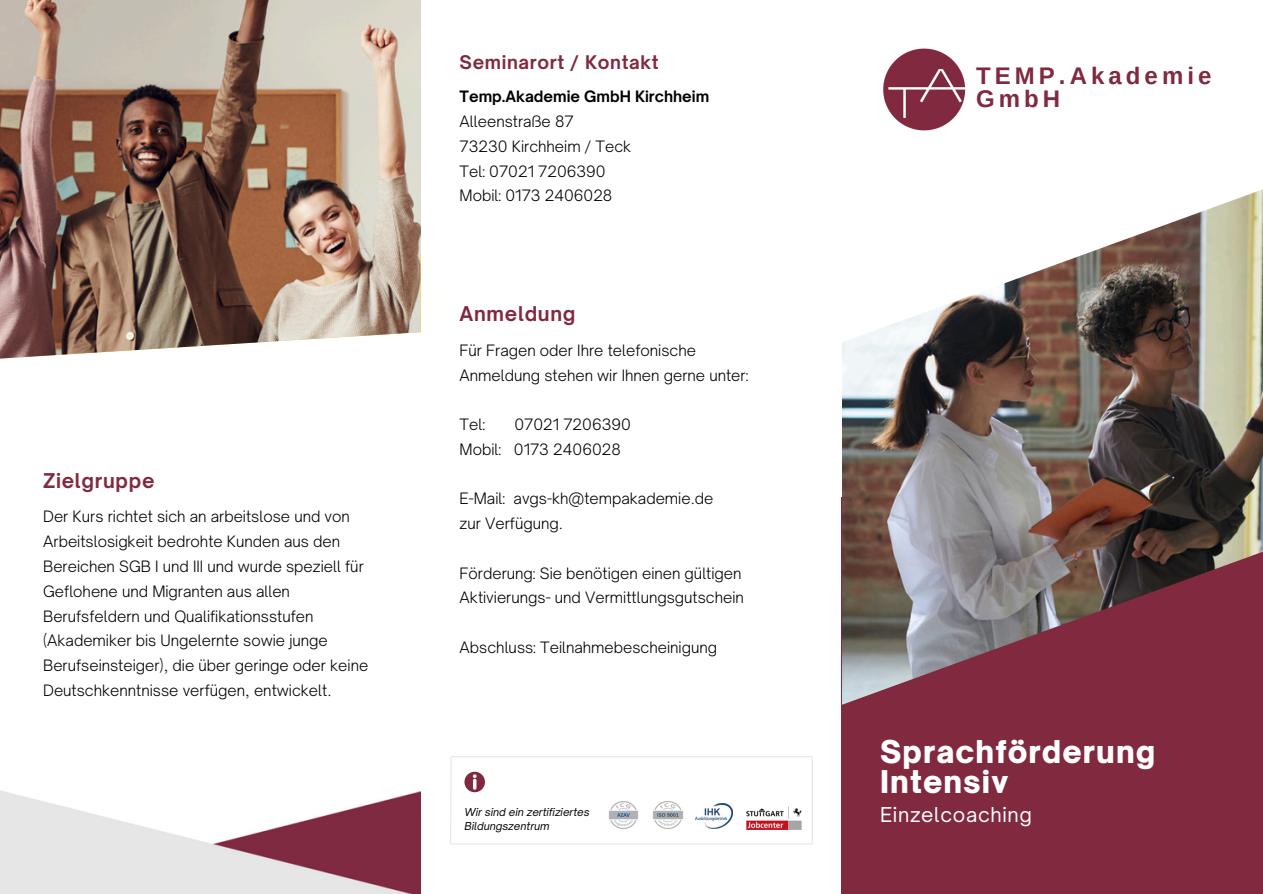
<style>
.page{position:relative;width:1263px;height:894px;background:#fff}
.page>*{position:absolute;margin:0;border:0;box-sizing:border-box;transform-origin:0 0}
.t1{font:900 30px/29.2px "Open Sauce One";letter-spacing:.035em;color:#fff}
.t2{font:700 24px/23.7px "Arimo";letter-spacing:.17em;color:#81293f}
.t3{font:19.65px "Open Sauce One";letter-spacing:.035em;color:#fff}
.t4{font:700 19.5px "Open Sauce One";letter-spacing:.035em;color:#81293f}
.t5{font:700 18px "Open Sauce One";letter-spacing:.035em;color:#81293f}
.t6{font:300 15px/24.8px "Open Sauce One";color:#000}
.t7{font:italic 10.5px "Open Sauce One";color:#000}
.s1{font-weight:700}
</style>
<div class="page">
<div style="left:842px;top:497px;width:421px;height:396px;background:#81293f"></div>
<img style="left:842px;top:189px;width:421px;height:515px">
<img style="left:883px;top:48px;width:83px;height:83px">
<img style="left:0;top:0;width:421px;height:359px">
<svg style="left:464px;top:771px;width:21px;height:20px"></svg>
<hr style="left:451px;top:756px;width:361px;height:1px;background:#e6e6e4">
<hr style="left:812px;top:756px;width:1px;height:87px;background:#e6e6e4">
<hr style="left:451px;top:843px;width:361px;height:1px;background:#e6e6e4">
<svg style="left:450px;top:757px;width:2px;height:87px"></svg>
<img style="left:609px;top:801px;width:29px;height:27px">
<img style="left:653px;top:801px;width:30px;height:27px">
<img style="left:746px;top:806px;width:56px;height:23px">
<img style="left:695px;top:803px;width:37px;height:25px">
<img style="left:0;top:790px;width:421px;height:103px">
<h5 class="t4" style="left:43px;top:468px;width:113px">Zielgruppe</h5>
<h5 class="t6" style="left:43px;top:504px;width:327px">Der Kurs richtet sich an arbeitslose und von Arbeitslosigkeit bedrohte Kunden aus den Bereichen SGB I und III und wurde speziell für Geflohene und Migranten aus allen Berufsfeldern und Qualifikationsstufen (Akademiker bis Ungelernte sowie junge Berufseinsteiger), die über geringe oder keine Deutschkenntnisse verfügen, entwickelt.</h5>
<p class="t5" style="left:460px;top:51px;width:201px">Seminarort / Kontakt</p>
<h1 class="t6" style="left:460px;top:84px;width:251px"><span class="s1">Temp.Akademie GmbH Kirchheim<br></span>Alleenstraße 87<br>73230 Kirchheim / Teck<br>Tel: 07021 7206390<br>Mobil: 0173 2406028</h1>
<p class="t4" style="left:460px;top:301px;width:117px">Anmeldung</p>
<p class="t6" style="left:460px;top:337px;width:290px">Für Fragen oder Ihre telefonische<br>Anmeldung stehen wir Ihnen gerne unter:</p>
<p class="t6" style="left:460px;top:412px;width:27px">Tel:</p>
<p class="t6" style="left:460px;top:412px;width:173px;text-indent:55px">07021 7206390<br>Mobil: 0173 2406028</p>
<p class="t6" style="left:460px;top:486px;width:255px">E-Mail: avgs-kh@tempakademie.de zur Verfügung.</p>
<p class="t6" style="left:460px;top:560px;width:286px">Förderung: Sie benötigen einen gültigen<br>Aktivierungs- und Vermittlungsgutschein</p>
<h2 class="t6" style="left:460px;top:634px;width:259px">Abschluss: Teilnahmebescheinigung</h2>
<h5 class="t7" style="left:464px;top:805px;width:127px">Wir sind ein zertifiziertes</h5>
<h5 class="t7" style="left:464px;top:819px;width:87px">Bildungszentrum</h5>
<p class="t2" style="left:976px;top:63px;width:237px">TEMP.Akademie<br>GmbH</p>
<p class="t1" style="left:880px;top:737px;width:277px">Sprachförderung<br>Intensiv</p>
<p class="t3" style="left:880px;top:802px;width:153px">Einzelcoaching</p>
</div>
